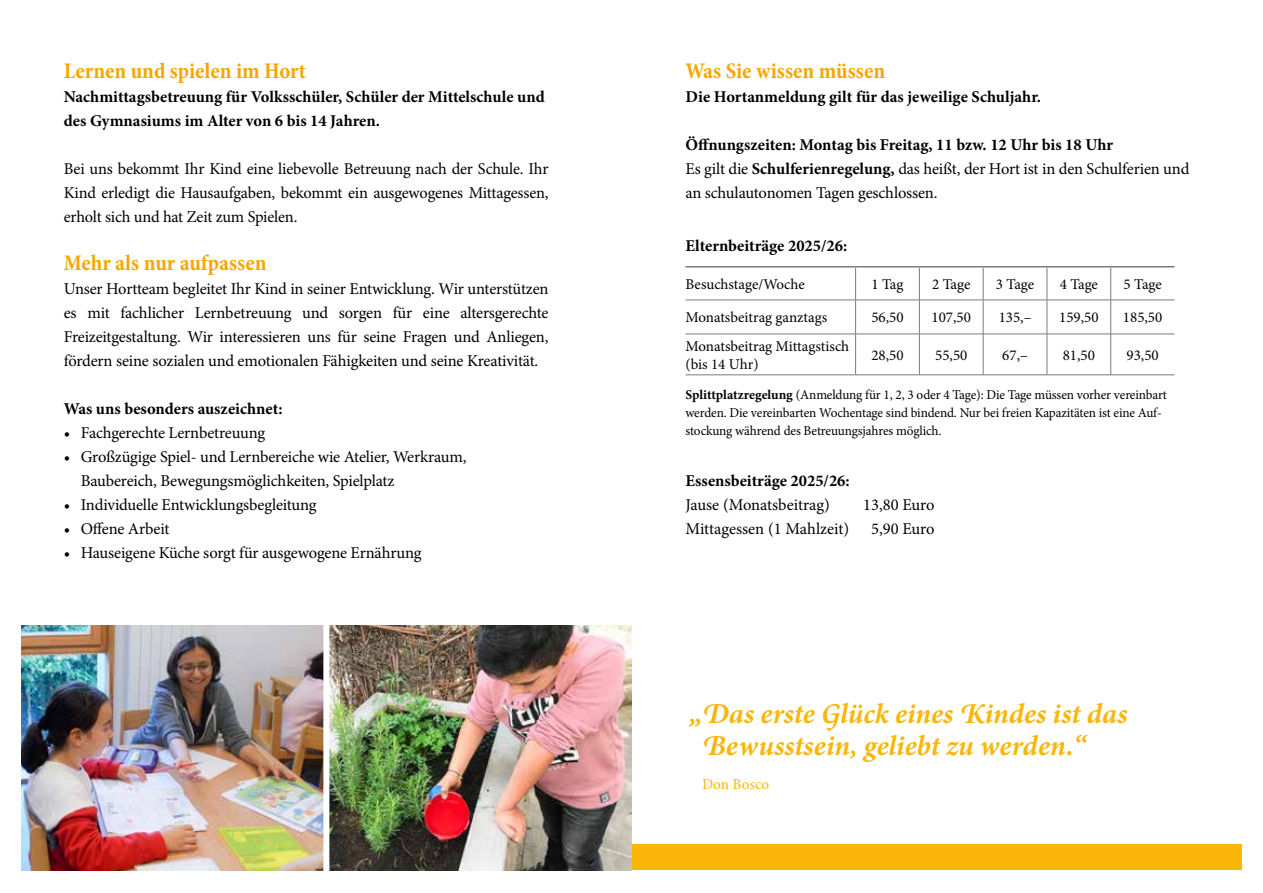
<style>
.page{position:relative;width:1263px;height:893px;background:#fff}
.page>*{position:absolute;margin:0;border:0;box-sizing:border-box;transform-origin:0 0}
.t1{font:italic 700 28.65px/32px "Minion Pro";color:#fab609}
.t2{font:700 condensed 22.5px "Minion Pro";color:#f7a600}
.t3{font:16.5px/24px "Minion Pro";letter-spacing:-.01em;color:#000;text-align:justify}
.t4{font:700 16.5px/24px "Minion Pro";color:#000}
.t5{font:15.15px "Minion Pro";letter-spacing:.005em;color:#fab609}
.t6{font:15px/18px "Minion Pro";color:#000}
.t7{font:13.5px/18px "Minion Pro";letter-spacing:-.01em;color:#000}
.s1{font-weight:700}
</style>
<div class="page">
<div style="left:21px;top:844px;width:1221px;height:26px;background:#fab609"></div>
<img style="left:21px;top:626px;width:610px;height:244px">
<hr style="left:685px;top:266px;width:170px;height:1px;background:#7a7b7a">
<hr style="left:855px;top:266px;width:64px;height:1px;background:#7a7b7a">
<hr style="left:919px;top:266px;width:64px;height:1px;background:#7a7b7a">
<hr style="left:983px;top:266px;width:64px;height:1px;background:#7a7b7a">
<hr style="left:1047px;top:266px;width:64px;height:1px;background:#7a7b7a">
<hr style="left:1111px;top:266px;width:63px;height:1px;background:#7a7b7a">
<hr style="left:685px;top:300px;width:170px;height:1px;background:#7a7b7a">
<hr style="left:855px;top:300px;width:64px;height:1px;background:#7a7b7a">
<hr style="left:919px;top:300px;width:64px;height:1px;background:#7a7b7a">
<hr style="left:983px;top:300px;width:64px;height:1px;background:#7a7b7a">
<hr style="left:1047px;top:300px;width:64px;height:1px;background:#7a7b7a">
<hr style="left:1111px;top:300px;width:63px;height:1px;background:#7a7b7a">
<hr style="left:685px;top:334px;width:170px;height:1px;background:#7a7b7a">
<hr style="left:855px;top:334px;width:64px;height:1px;background:#7a7b7a">
<hr style="left:919px;top:334px;width:64px;height:1px;background:#7a7b7a">
<hr style="left:983px;top:334px;width:64px;height:1px;background:#7a7b7a">
<hr style="left:1047px;top:334px;width:64px;height:1px;background:#7a7b7a">
<hr style="left:1111px;top:334px;width:63px;height:1px;background:#7a7b7a">
<hr style="left:685px;top:375px;width:170px;height:1px;background:#7a7b7a">
<hr style="left:855px;top:375px;width:64px;height:1px;background:#7a7b7a">
<hr style="left:919px;top:375px;width:64px;height:1px;background:#7a7b7a">
<hr style="left:983px;top:375px;width:64px;height:1px;background:#7a7b7a">
<hr style="left:1047px;top:375px;width:64px;height:1px;background:#7a7b7a">
<hr style="left:1111px;top:375px;width:63px;height:1px;background:#7a7b7a">
<hr style="left:855px;top:267px;width:1px;height:33px;background:#7a7b7a">
<hr style="left:919px;top:267px;width:1px;height:33px;background:#7a7b7a">
<hr style="left:983px;top:267px;width:1px;height:33px;background:#7a7b7a">
<hr style="left:1047px;top:267px;width:1px;height:33px;background:#7a7b7a">
<hr style="left:1110px;top:267px;width:1px;height:33px;background:#7a7b7a">
<hr style="left:855px;top:300px;width:1px;height:34px;background:#7a7b7a">
<hr style="left:919px;top:300px;width:1px;height:34px;background:#7a7b7a">
<hr style="left:983px;top:300px;width:1px;height:34px;background:#7a7b7a">
<hr style="left:1047px;top:300px;width:1px;height:34px;background:#7a7b7a">
<hr style="left:1110px;top:300px;width:1px;height:34px;background:#7a7b7a">
<hr style="left:855px;top:334px;width:1px;height:41px;background:#7a7b7a">
<hr style="left:919px;top:334px;width:1px;height:41px;background:#7a7b7a">
<hr style="left:983px;top:334px;width:1px;height:41px;background:#7a7b7a">
<hr style="left:1047px;top:334px;width:1px;height:41px;background:#7a7b7a">
<hr style="left:1110px;top:334px;width:1px;height:41px;background:#7a7b7a">
<div style="left:323px;top:621px;width:6px;height:255px;background:#fff"></div>
<h2 class="t2" style="left:64px;top:55px;width:244px">Lernen und spielen im Hort</h2>
<p class="t4" style="left:64px;top:85px;width:482px">Nachmittagsbetreuung für Volksschüler, Schüler der Mittelschule und des Gymnasiums im Alter von 6 bis 14 Jahren.</p>
<p class="t3" style="left:64px;top:157px;width:486px">Bei uns bekommt Ihr Kind eine liebevolle Betreuung nach der Schule. Ihr Kind erledigt die Hausaufgaben, bekommt ein ausgewogenes Mittagessen, erholt sich und hat Zeit zum Spielen.</p>
<h2 class="t2" style="left:64px;top:247px;width:204px">Mehr als nur aufpassen</h2>
<p class="t3" style="left:64px;top:277px;width:486px">Unser Hortteam begleitet Ihr Kind in seiner Entwicklung. Wir unterstützen es mit fachlicher Lernbetreuung und sorgen für eine altersgerechte Freizeitgestaltung. Wir interessieren uns für seine Fragen und Anliegen, fördern seine sozialen und emotionalen Fähigkeiten und seine Kreativität.</p>
<p class="t4" style="left:64px;top:397px;width:220px">Was uns besonders auszeichnet:</p>
<p class="t3" style="left:64px;top:421px;width:203px">• Fachgerechte Lernbetreuung</p>
<p class="t3" style="left:81px;top:445px;width:387px;text-indent:-17px">• Großzügige Spiel- und Lernbereiche wie Atelier, Werkraum,<br>Baubereich, Bewegungsmöglichkeiten, Spielplatz</p>
<p class="t3" style="left:64px;top:493px;width:254px">• Individuelle Entwicklungsbegleitung</p>
<p class="t3" style="left:64px;top:517px;width:107px">• Offene Arbeit</p>
<p class="t3" style="left:64px;top:541px;width:359px">• Hauseigene Küche sorgt für ausgewogene Ernährung</p>
<h2 class="t2" style="left:685px;top:55px;width:201px">Was Sie wissen müssen</h2>
<p class="t4" style="left:685px;top:85px;width:357px">Die Hortanmeldung gilt für das jeweilige Schuljahr.</p>
<p class="t3" style="left:685px;top:133px;width:505px;text-align:left"><span class="s1">Öffnungszeiten: Montag bis Freitag, 11 bzw. 12 Uhr bis 18 Uhr<br></span>Es gilt die <span class="s1">Schulferienregelung,</span> das heißt, der Hort ist in den Schulferien und an schulautonomen Tagen geschlossen.</p>
<p class="t4" style="left:685px;top:234px;width:163px">Elternbeiträge 2025/26:</p>
<p class="t6" style="left:685px;top:275px;width:121px">Besuchstage/Woche</p>
<p class="t6" style="left:871px;top:275px;width:34px">1 Tag</p>
<p class="t6" style="left:932px;top:275px;width:40px">2 Tage</p>
<p class="t6" style="left:996px;top:275px;width:40px">3 Tage</p>
<p class="t6" style="left:1060px;top:275px;width:40px">4 Tage</p>
<p class="t6" style="left:1123px;top:275px;width:40px">5 Tage</p>
<p class="t6" style="left:685px;top:309px;width:143px">Monatsbeitrag ganztags</p>
<p class="t6" style="left:871px;top:309px;width:34px">56,50</p>
<p class="t6" style="left:931px;top:309px;width:41px">107,50</p>
<p class="t6" style="left:999px;top:309px;width:34px">135,–</p>
<p class="t6" style="left:1059px;top:309px;width:41px">159,50</p>
<p class="t6" style="left:1123px;top:309px;width:41px">185,50</p>
<p class="t6" style="left:685px;top:337px;width:165px">Monatsbeitrag Mittagstisch (bis 14 Uhr)</p>
<p class="t6" style="left:871px;top:346px;width:34px">28,50</p>
<p class="t6" style="left:935px;top:346px;width:34px">55,50</p>
<p class="t6" style="left:1002px;top:346px;width:27px">67,–</p>
<p class="t6" style="left:1063px;top:346px;width:34px">81,50</p>
<p class="t6" style="left:1126px;top:346px;width:34px">93,50</p>
<p class="t7" style="left:685px;top:386px;width:483px"><span class="s1">Splittplatzregelung</span> (Anmeldung für 1, 2, 3 oder 4 Tage): Die Tage müssen vorher vereinbart werden. Die vereinbarten Wochentage sind bindend. Nur bei freien Kapazitäten ist eine Auf&shy;stockung während des Betreuungsjahres möglich.</p>
<p class="t4" style="left:685px;top:469px;width:166px">Essensbeiträge 2025/26:</p>
<p class="t3" style="left:685px;top:493px;width:146px">Jause (Monatsbeitrag)</p>
<p class="t3" style="left:863px;top:493px;width:73px">13,80 Euro</p>
<p class="t3" style="left:685px;top:517px;width:165px">Mittagessen (1 Mahlzeit)</p>
<p class="t3" style="left:871px;top:517px;width:65px">5,90 Euro</p>
<h1 class="t1" style="left:702px;top:697px;width:427px;text-indent:-13px">„Das erste Glück eines Kindes ist das<br>Bewusstsein, geliebt zu werden.“</h1>
<p class="t5" style="left:702px;top:774px;width:69px">Don Bosco</p>
</div>
